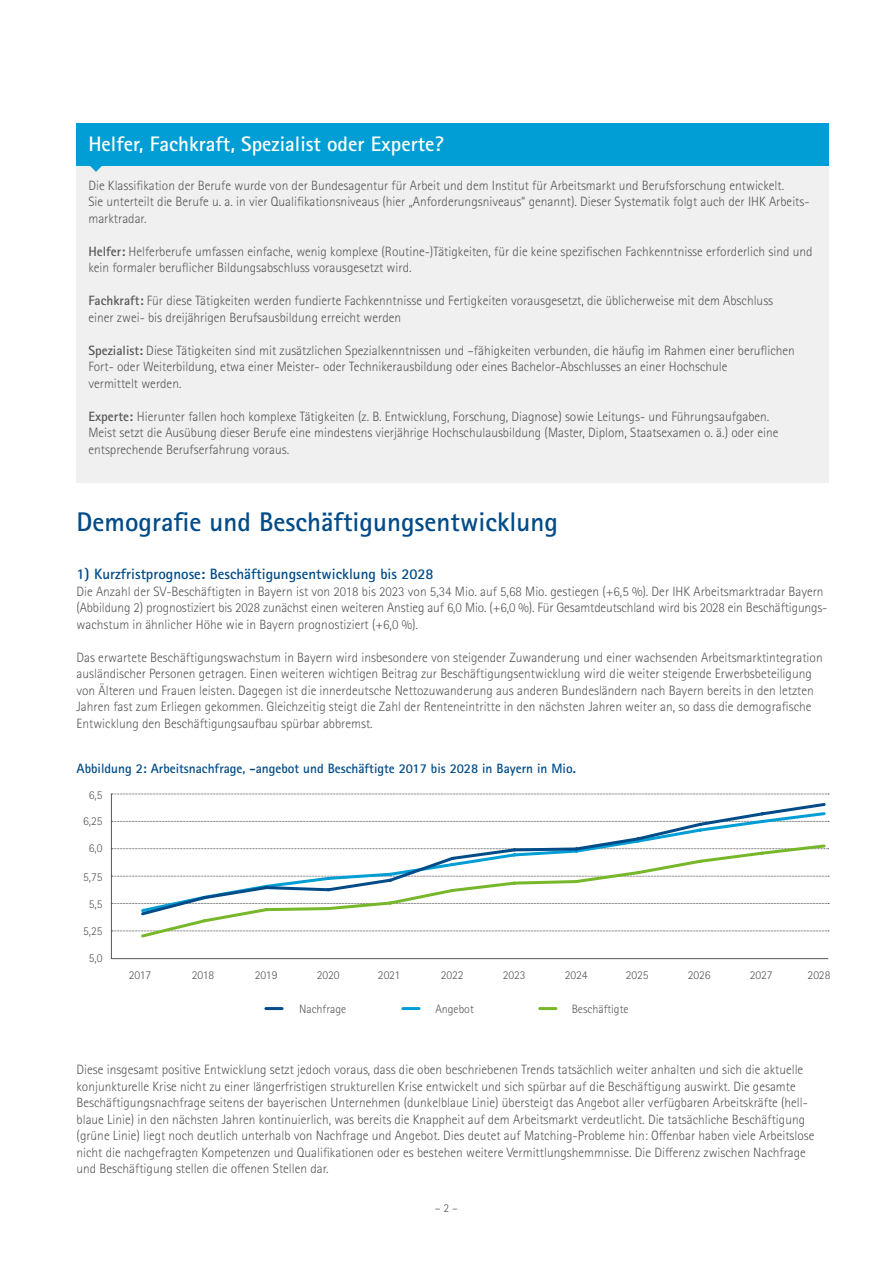
<style>
.page{position:relative;width:893px;height:1263px;background:#fff}
.page>*{position:absolute;margin:0;border:0;box-sizing:border-box;transform-origin:0 0}
.t1{font:700 27px "Rotis Sans Serif Std";color:#004b88}
.t2{font:700 21px "Rotis Sans Serif Std";color:#fff}
.t3{font:700 15px "Rotis Sans Serif Std";color:#004b88}
.t4{font:300 13.5px/16.5px "Rotis Sans Serif Std";color:#575756}
.t5{font:700 13.5px "Rotis Sans Serif Std";color:#004b88}
.t6{font:300 12px "Rotis Sans Serif Std";color:#575756}
.s1{font-weight:700}
</style>
<div class="page">
<div style="left:77px;top:123px;width:752px;height:360px;background:#f0f0f0"></div>
<div style="left:77px;top:123px;width:752px;height:43px;background:#009ed4"></div>
<svg style="left:90px;top:166px;width:12px;height:6px"></svg>
<svg style="left:112px;top:848px;width:717px;height:1px"></svg>
<svg style="left:112px;top:903px;width:717px;height:1px"></svg>
<svg style="left:112px;top:931px;width:717px;height:1px"></svg>
<svg style="left:112px;top:876px;width:717px;height:1px"></svg>
<svg style="left:112px;top:821px;width:717px;height:1px"></svg>
<svg style="left:112px;top:794px;width:717px;height:1px"></svg>
<hr style="left:111px;top:794px;width:1px;height:165px;background:#575756">
<hr style="left:111px;top:958px;width:717px;height:1px;background:#575756">
<svg style="left:139px;top:803px;width:689px;height:101px"></svg>
<svg style="left:139px;top:843px;width:688px;height:95px"></svg>
<hr style="left:266px;top:1007px;width:16px;height:3px;background:#004b88">
<hr style="left:403px;top:1007px;width:16px;height:3px;background:#009ed4">
<hr style="left:540px;top:1007px;width:16px;height:3px;background:#76b82a">
<h2 class="t2" style="left:88px;top:130px;width:357px">Helfer, Fachkraft, Spezialist oder Experte?</h2>
<p class="t4" style="left:88px;top:177px;width:723px">Die Klassifikation der Berufe wurde von der Bundesagentur für Arbeit und dem Institut für Arbeitsmarkt und Berufsforschung entwickelt.<br>Sie unterteilt die Berufe u. a. in vier Qualifikationsniveaus (hier „Anforderungsniveaus“ genannt). Dieser Systematik folgt auch der IHK Arbeits&shy;marktradar.</p>
<p class="t4" style="left:88px;top:243px;width:726px"><span class="s1">Helfer:</span> Helferberufe umfassen einfache, wenig komplexe (Routine-)Tätigkeiten, für die keine spezifischen Fachkenntnisse erforderlich sind und kein formaler beruflicher Bildungsabschluss vorausgesetzt wird.</p>
<p class="t4" style="left:88px;top:293px;width:686px"><span class="s1">Fachkraft:</span> Für diese Tätigkeiten werden fundierte Fachkenntnisse und Fertigkeiten vorausgesetzt, die üblicherweise mit dem Abschluss einer zwei- bis dreijährigen Berufsausbildung erreicht werden</p>
<p class="t4" style="left:88px;top:342px;width:708px"><span class="s1">Spezialist:</span> Diese Tätigkeiten sind mit zusätzlichen Spezialkenntnissen und –fähigkeiten verbunden, die häufig im Rahmen einer beruflichen<br>Fort- oder Weiterbildung, etwa einer Meister- oder Technikerausbildung oder eines Bachelor-Abschlusses an einer Hochschule<br>vermittelt werden.</p>
<p class="t4" style="left:88px;top:408px;width:691px"><span class="s1">Experte:</span> Hierunter fallen hoch komplexe Tätigkeiten (z. B. Entwicklung, Forschung, Diagnose) sowie Leitungs- und Führungsaufgaben.<br>Meist setzt die Ausübung dieser Berufe eine mindestens vierjährige Hochschulausbildung (Master, Diplom, Staatsexamen o. ä.) oder eine entsprechende Berufserfahrung voraus.</p>
<h1 class="t1" style="left:77px;top:505px;width:483px">Demografie und Beschäftigungsentwicklung</h1>
<p class="t3" style="left:77px;top:565px;width:358px">1) Kurzfristprognose: Beschäftigungsentwicklung bis 2028</p>
<p class="t4" style="left:77px;top:583px;width:752px">Die Anzahl der SV-Beschäftigten in Bayern ist von 2018 bis 2023 von 5,34 Mio. auf 5,68 Mio. gestiegen (+6,5 %). Der IHK Arbeitsmarktradar Bayern (Abbildung 2) prognostiziert bis 2028 zunächst einen weiteren Anstieg auf 6,0 Mio. (+6,0 %). Für Gesamtdeutschland wird bis 2028 ein Beschäftigungs&shy;wachstum in ähnlicher Höhe wie in Bayern prognostiziert (+6,0 %).</p>
<p class="t4" style="left:77px;top:649px;width:748px">Das erwartete Beschäftigungswachstum in Bayern wird insbesondere von steigender Zuwanderung und einer wachsenden Arbeitsmarktintegration ausländischer Personen getragen. Einen weiteren wichtigen Beitrag zur Beschäftigungsentwicklung wird die weiter steigende Erwerbsbeteiligung von Älteren und Frauen leisten. Dagegen ist die innerdeutsche Nettozuwanderung aus anderen Bundesländern nach Bayern bereits in den letzten Jahren fast zum Erliegen gekommen. Gleichzeitig steigt die Zahl der Renteneintritte in den nächsten Jahren weiter an, so dass die demografische Entwicklung den Beschäftigungsaufbau spürbar abbremst.</p>
<p class="t5" style="left:77px;top:760px;width:501px">Abbildung 2: Arbeitsnachfrage, -angebot und Beschäftigte 2017 bis 2028 in Bayern in Mio.</p>
<p class="t6" style="left:89px;top:788px;width:15px">6,5</p>
<p class="t6" style="left:83px;top:814px;width:21px">6,25</p>
<p class="t6" style="left:89px;top:841px;width:15px">6,0</p>
<p class="t6" style="left:83px;top:869px;width:21px">5,75</p>
<p class="t6" style="left:89px;top:897px;width:15px">5,5</p>
<p class="t6" style="left:83px;top:924px;width:21px">5,25</p>
<p class="t6" style="left:89px;top:951px;width:15px">5,0</p>
<p class="t6" style="left:129px;top:968px;width:24px">2017</p>
<p class="t6" style="left:192px;top:968px;width:24px">2018</p>
<p class="t6" style="left:255px;top:968px;width:24px">2019</p>
<p class="t6" style="left:317px;top:968px;width:24px">2020</p>
<p class="t6" style="left:378px;top:968px;width:24px">2021</p>
<p class="t6" style="left:441px;top:968px;width:24px">2022</p>
<p class="t6" style="left:503px;top:968px;width:24px">2023</p>
<p class="t6" style="left:565px;top:968px;width:24px">2024</p>
<p class="t6" style="left:626px;top:968px;width:24px">2025</p>
<p class="t6" style="left:688px;top:968px;width:24px">2026</p>
<p class="t6" style="left:750px;top:968px;width:24px">2027</p>
<p class="t6" style="left:808px;top:968px;width:24px">2028</p>
<p class="t6" style="left:299px;top:1002px;width:49px">Nachfrage</p>
<p class="t6" style="left:435px;top:1002px;width:40px">Angebot</p>
<p class="t6" style="left:572px;top:1002px;width:58px">Beschäftigte</p>
<p class="t4" style="left:77px;top:1062px;width:740px">Diese insgesamt positive Entwicklung setzt jedoch voraus, dass die oben beschriebenen Trends tatsächlich weiter anhalten und sich die aktuelle konjunkturelle Krise nicht zu einer längerfristigen strukturellen Krise entwickelt und sich spürbar auf die Beschäftigung auswirkt. Die gesamte Beschäftigungsnachfrage seitens der bayerischen Unternehmen (dunkelblaue Linie) übersteigt das Angebot aller verfügbaren Arbeitskräfte (hell&shy;blaue Linie) in den nächsten Jahren kontinuierlich, was bereits die Knappheit auf dem Arbeitsmarkt verdeutlicht. Die tatsächliche Beschäftigung (grüne Linie) liegt noch deutlich unterhalb von Nachfrage und Angebot. Dies deutet auf Matching-Probleme hin: Offenbar haben viele Arbeitslose nicht die nachgefragten Kompetenzen und Qualifikationen oder es bestehen weitere Vermittlungshemmnisse. Die Differenz zwischen Nachfrage und Beschäftigung stellen die offenen Stellen dar.</p>
<p class="t6" style="left:435px;top:1201px;width:25px">– 2 –</p>
</div>
